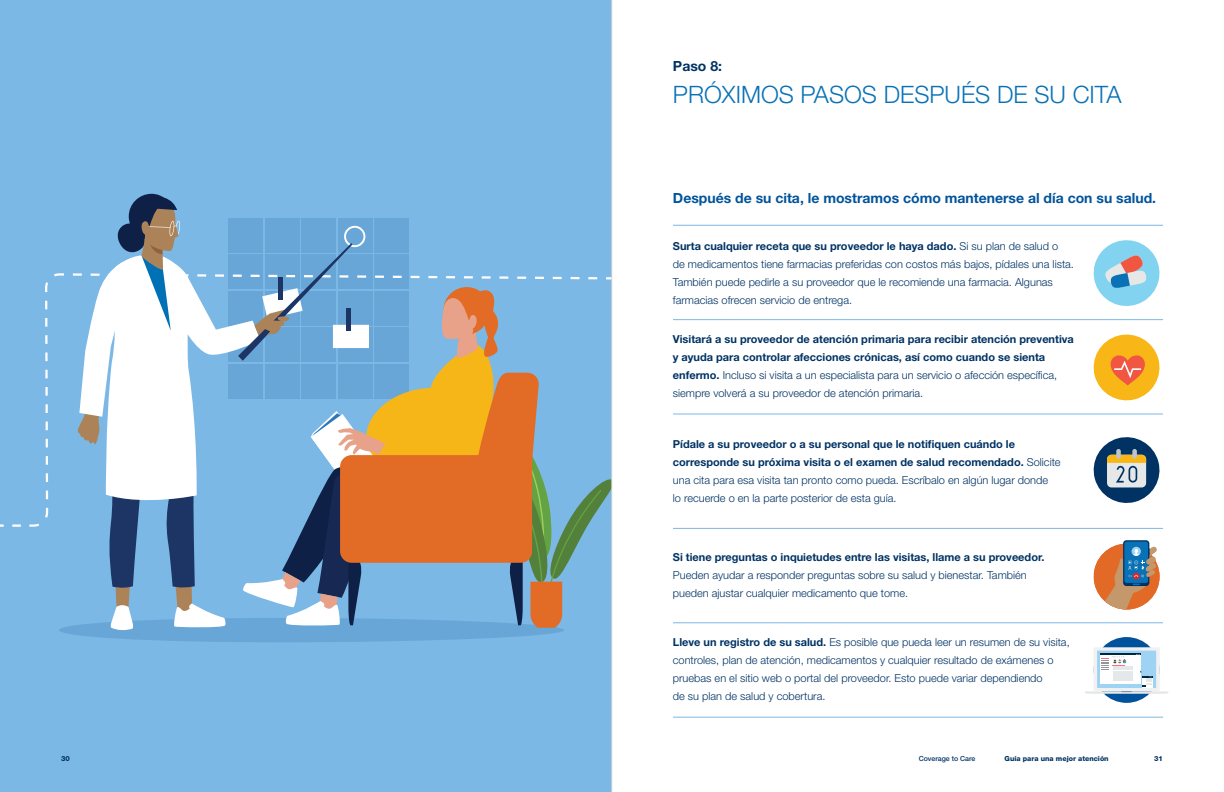
<style>
.page{position:relative;width:1224px;height:792px;background:#fff}
.page>*{position:absolute;margin:0;border:0;box-sizing:border-box;transform-origin:0 0}
.t1{font:300 24px "Helvetica Neue LT Std";color:#0972b6}
.t2{font:700 14px "Helvetica Neue LT Std";color:#00539b}
.t3{font:700 14px "Helvetica Neue LT Std";color:#003264}
.t4{font:300 11px/18px "Helvetica Neue LT Std";color:#003264}
.t5{font:700 11px/18px "Helvetica Neue LT Std";color:#003264}
.t6{font:800 7px "Helvetica Neue LT Std";color:#003264}
.t7{font:500 7px "Helvetica Neue LT Std";color:#003264}
.s1{font-weight:700}
.s2{font-weight:300}
</style>
<div class="page">
<div style="left:0;top:0;width:612px;height:792px;background:#7cb8e5"></div>
<svg style="left:59px;top:196px;width:553px;height:446px"></svg>
<div style="left:333px;top:325px;width:36px;height:23px;background:#fff"></div>
<div style="left:346px;top:308px;width:5px;height:23px;background:#1c3564"></div>
<svg style="left:1093px;top:240px;width:67px;height:66px"></svg>
<svg style="left:1093px;top:334px;width:67px;height:67px"></svg>
<svg style="left:1093px;top:437px;width:67px;height:66px"></svg>
<div style="left:1116px;top:449px;width:5px;height:10px;background:#c0c4c9;border-radius:2px"></div>
<div style="left:1132px;top:449px;width:5px;height:10px;background:#c0c4c9;border-radius:2px"></div>
<hr style="left:673px;top:319px;width:490px;height:1px;background:#7cb8e5">
<hr style="left:673px;top:414px;width:490px;height:1px;background:#7cb8e5">
<hr style="left:673px;top:528px;width:490px;height:1px;background:#7cb8e5">
<hr style="left:673px;top:623px;width:490px;height:1px;background:#7cb8e5">
<hr style="left:673px;top:717px;width:490px;height:1px;background:#7cb8e5">
<hr style="left:673px;top:225px;width:490px;height:1px;background:#7cb8e5">
<svg style="left:1094px;top:544px;width:66px;height:66px"></svg>
<svg style="left:1123px;top:540px;width:26px;height:46px"></svg>
<div style="left:1124px;top:542px;width:24px;height:41px;background:#0972b6;border-radius:2px"></div>
<svg style="left:1096px;top:546px;width:61px;height:64px"></svg>
<div style="left:1094px;top:637px;width:66px;height:66px;background:#00529c;border-radius:50%"></div>
<div style="left:1094px;top:647px;width:66px;height:44px;background:linear-gradient(to right,#f1f1f1,#f1f1f1)"></div>
<svg style="left:1085px;top:651px;width:83px;height:43px"></svg>
<hr style="left:612px;top:0;width:1px;height:792px;background:#d1d3d4">
<h2 class="t3" style="left:673px;top:57px;width:51px">Paso 8:</h2>
<h2 class="t1" style="left:673px;top:80px;width:450px">PRÓXIMOS PASOS DESPUÉS DE SU CITA</h2>
<p class="t2" style="left:673px;top:189px;width:485px">Después de su cita, le mostramos cómo mantenerse al día con su salud.</p>
<p class="t4" style="left:673px;top:236px;width:403px"><span class="s1">Surta cualquier receta que su proveedor le haya dado.</span> Si su plan de salud o<br>de medicamentos tiene farmacias preferidas con costos más bajos, pídales una lista.<br>También puede pedirle a su proveedor que le recomiende una farmacia. Algunas farmacias ofrecen servicio de entrega.</p>
<p class="t5" style="left:673px;top:330px;width:403px">Visitará a su proveedor de atención primaria para recibir atención preventiva y ayuda para controlar afecciones crónicas, así como cuando se sienta enfermo. <span class="s2">Incluso si visita a un especialista para un servicio o afección específica, siempre volverá a su proveedor de atención primaria.</span></p>
<p class="t4" style="left:673px;top:435px;width:389px"><span class="s1">Pídale a su proveedor o a su personal que le notifiquen cuándo le corresponde su próxima visita o el examen de salud recomendado.</span> Solicite una cita para esa visita tan pronto como pueda. Escríbalo en algún lugar donde<br>lo recuerde o en la parte posterior de esta guía.</p>
<p class="t4" style="left:673px;top:548px;width:373px"><span class="s1">Si tiene preguntas o inquietudes entre las visitas, llame a su proveedor.<br></span>Pueden ayudar a responder preguntas sobre su salud y bienestar. También pueden ajustar cualquier medicamento que tome.</p>
<p class="t4" style="left:673px;top:633px;width:398px"><span class="s1">Lleve un registro de su salud.</span> Es posible que pueda leer un resumen de su visita, controles, plan de atención, medicamentos y cualquier resultado de exámenes o pruebas en el sitio web o portal del proveedor. Esto puede variar dependiendo<br>de su plan de salud y cobertura.</p>
<p class="t6" style="left:61px;top:754px;width:10px">30</p>
<p class="t7" style="left:919px;top:754px;width:58px">Coverage to Care</p>
<p class="t6" style="left:1005px;top:754px;width:106px">Guía para una mejor atención</p>
<p class="t6" style="left:1154px;top:754px;width:10px">31</p>
</div>
